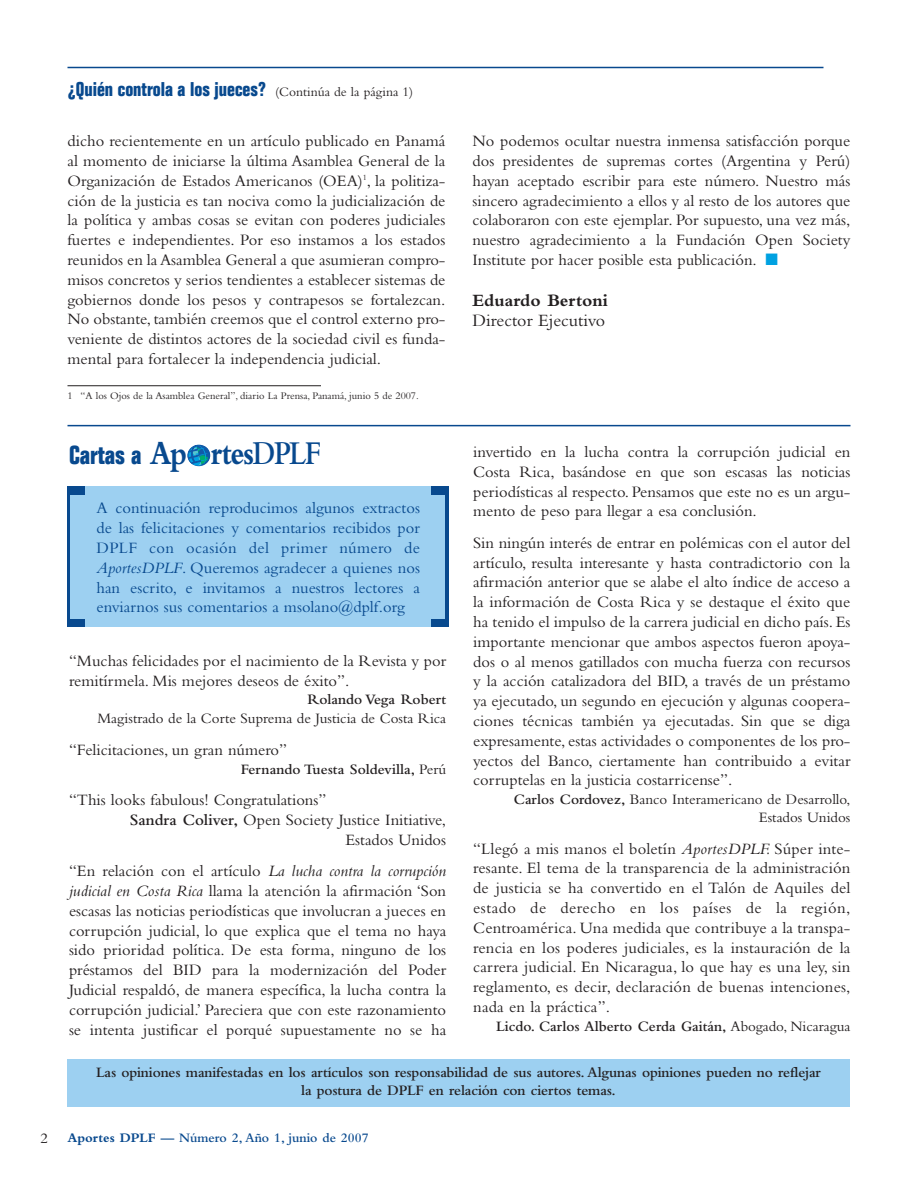
<style>
.page{position:relative;width:918px;height:1188px;background:#fff}
.page>*{position:absolute;margin:0;border:0;box-sizing:border-box;transform-origin:0 0}
.t1{font:700 34.8px "Bembo";letter-spacing:-.05em;color:#08498e;scale:.85 1}
.t2{font:700 condensed 25.5px "Folio";color:#08498e}
.t3{font:700 condensed 19.5px "Folio";color:#08498e}
.t4{font:18px "Bembo";color:#231f20}
.t5{font:700 18px "Bembo";color:#231f20}
.t6{font:16.5px/19.8px "Bembo";color:#231f20;text-align:justify}
.t7{font:16.5px/19.8px "Bembo";color:#08498e;text-align:justify}
.t8{font:600 15px/18px "Bembo";letter-spacing:-.01em;color:#231f20;text-align:center}
.t9{font:15px/18px "Bembo";color:#231f20;text-align:right}
.t10{font:600 13.5px "Bembo";color:#08498e}
.t11{font:10.5px "Bembo";color:#231f20}
.s1{font-family:"Bembo";font-weight:400;font-stretch:normal;font-size:13.5px;color:#231f20}
.s2{color:#00a1e1}
.s3{font-weight:600}
.s4{font-style:italic}
.s5{font-weight:400}
.s6{font-weight:700}
</style>
<div class="page">
<hr style="left:68px;top:385px;width:253px;height:1px;background:#231f20">
<div style="left:69px;top:487px;width:380px;height:140px;background:#9dd0f1"></div>
<div style="left:67px;top:487px;width:17px;height:140px;background:#08498e"></div>
<div style="left:431px;top:487px;width:18px;height:140px;background:#08498e"></div>
<div style="left:70px;top:495px;width:16px;height:124px;background:#9dd0f1"></div>
<div style="left:431px;top:495px;width:14px;height:124px;background:#9dd0f1"></div>
<svg style="left:187px;top:445px;width:23px;height:21px"></svg>
<div style="left:68px;top:1059px;width:782px;height:48px;background:#9dd0f1"></div>
<hr style="left:68px;top:425px;width:782px;height:1px;background:#08498e">
<hr style="left:68px;top:67px;width:756px;height:1px;background:#08498e">
<p class="t3" style="left:68px;top:82px;width:347px">¿Quién controla a los jueces? <span class="s1">(Continúa de la página 1)</span></p>
<p class="t6" style="left:67px;top:133px;width:380px">dicho recientemente en un artículo publicado en Panamá al momento de iniciarse la última Asamblea General de la Organización de Estados Americanos (OEA)<sup>1</sup>, la politiza&shy;ción de la justicia es tan nociva como la judicialización de la política y ambas cosas se evitan con poderes judiciales fuertes e independientes. Por eso instamos a los estados reunidos en la Asamblea General a que asumieran compro&shy;misos concretos y serios tendientes a establecer sistemas de gobiernos donde los pesos y contrapesos se fortalezcan.<br>No obstante, también creemos que el control externo pro&shy;veniente de distintos actores de la sociedad civil es funda&shy;mental para fortalecer la independencia judicial.</p>
<p class="t6" style="left:473px;top:133px;width:380px">No podemos ocultar nuestra inmensa satisfacción porque dos presidentes de supremas cortes (Argentina y Perú) hayan aceptado escribir para este número. Nuestro más sincero agradecimiento a ellos y al resto de los autores que colaboraron con este ejemplar. Por supuesto, una vez más, nuestro agradecimiento a la Fundación Open Society Institute por hacer posible esta publicación. <span class="s2">■</span></p>
<p class="t5" style="left:472px;top:294px;width:137px">Eduardo Bertoni</p>
<p class="t4" style="left:472px;top:314px;width:134px">Director Ejecutivo</p>
<p class="t11" style="left:68px;top:392px;width:353px">1 “A los Ojos de la Asamblea General”, diario La Prensa, Panamá, junio 5 de 2007.</p>
<h1 class="t1" style="left:150px;top:440px;width:203px">Ap rtes<span class="s3">DPLF</span></h1>
<h2 class="t2" style="left:69px;top:446px;width:74px">Cartas a</h2>
<p class="t7" style="left:97px;top:500px;width:325px">A continuación reproducimos algunos extractos de las felicitaciones y comentarios recibidos por DPLF con ocasión del primer número de <span class="s4">AportesDPLF</span>. Queremos agradecer a quienes nos han escrito, e invitamos a nuestros lectores a enviarnos sus comentarios a msolano@dplf.org</p>
<p class="t6" style="left:69px;top:652px;width:379px">“Muchas felicidades por el nacimiento de la Revista y por remitírmela. Mis mejores deseos de éxito”.</p>
<p class="t8" style="left:307px;top:692px;width:140px">Rolando Vega Robert</p>
<p class="t9" style="left:97px;top:711px;width:350px">Magistrado de la Corte Suprema de Justicia de Costa Rica</p>
<p class="t6" style="left:69px;top:741px;width:220px">“Felicitaciones, un gran número”</p>
<p class="t8" style="left:241px;top:761px;width:207px">Fernando Tuesta Soldevilla, <span class="s5">Perú</span></p>
<p class="t6" style="left:69px;top:792px;width:259px">“This looks fabulous! Congratulations”</p>
<p class="t6" style="left:130px;top:811px;width:318px"><span class="s3">Sandra Coliver,</span> Open Society Justice Initiative,</p>
<p class="t6" style="left:345px;top:831px;width:102px">Estados Unidos</p>
<p class="t6" style="left:69px;top:863px;width:379px">“En relación con el artículo <span class="s4">La lucha contra la corrupción judicial en Costa Rica</span> llama la atención la afirmación ‘Son escasas las noticias periodísticas que involucran a jueces en corrupción judicial, lo que explica que el tema no haya sido prioridad política. De esta forma, ninguno de los préstamos del BID para la modernización del Poder Judicial respaldó, de manera específica, la lucha contra la corrupción judicial.’ Pareciera que con este razonamiento se intenta justificar el porqué supuestamente no se ha</p>
<p class="t6" style="left:473px;top:443px;width:379px">invertido en la lucha contra la corrupción judicial en Costa Rica, basándose en que son escasas las noticias periodísticas al respecto. Pensamos que este no es un argu&shy;mento de peso para llegar a esa conclusión.</p>
<p class="t6" style="left:473px;top:534px;width:379px">Sin ningún interés de entrar en polémicas con el autor del artículo, resulta interesante y hasta contradictorio con la afirmación anterior que se alabe el alto índice de acceso a la información de Costa Rica y se destaque el éxito que ha tenido el impulso de la carrera judicial en dicho país. Es importante mencionar que ambos aspectos fueron apoya&shy;dos o al menos gatillados con mucha fuerza con recursos y la acción catalizadora del BID, a través de un préstamo ya ejecutado, un segundo en ejecución y algunas coopera&shy;ciones técnicas también ya ejecutadas. Sin que se diga expresamente, estas actividades o componentes de los pro&shy;yectos del Banco, ciertamente han contribuido a evitar corruptelas en la justicia costarricense”.</p>
<p class="t9" style="left:514px;top:792px;width:338px"><span class="s3">Carlos Cordovez,</span> Banco Interamericano de Desarrollo,<br>Estados Unidos</p>
<p class="t6" style="left:473px;top:840px;width:379px">“Llegó a mis manos el boletín <span class="s4">AportesDPLF.</span> Súper inte&shy;resante. El tema de la transparencia de la administración de justicia se ha convertido en el Talón de Aquiles del estado de derecho en los países de la región, Centroamérica. Una medida que contribuye a la transpa&shy;rencia en los poderes judiciales, es la instauración de la carrera judicial. En Nicaragua, lo que hay es una ley, sin reglamento, es decir, declaración de buenas intenciones, nada en la práctica”.</p>
<p class="t8" style="left:496px;top:1019px;width:356px">Licdo. Carlos Alberto Cerda Gaitán, <span class="s5">Abogado, Nicaragua</span></p>
<p class="t8" style="left:96px;top:1065px;width:726px">Las opiniones manifestadas en los artículos son responsabilidad de sus autores. Algunas opiniones pueden no reflejar la postura de DPLF en relación con ciertos temas.</p>
<p class="t9" style="left:40px;top:1131px;width:9px">2</p>
<p class="t10" style="left:68px;top:1133px;width:303px"><span class="s6">Aportes DPLF</span> — Número 2, Año 1, junio de 2007</p>
</div>
